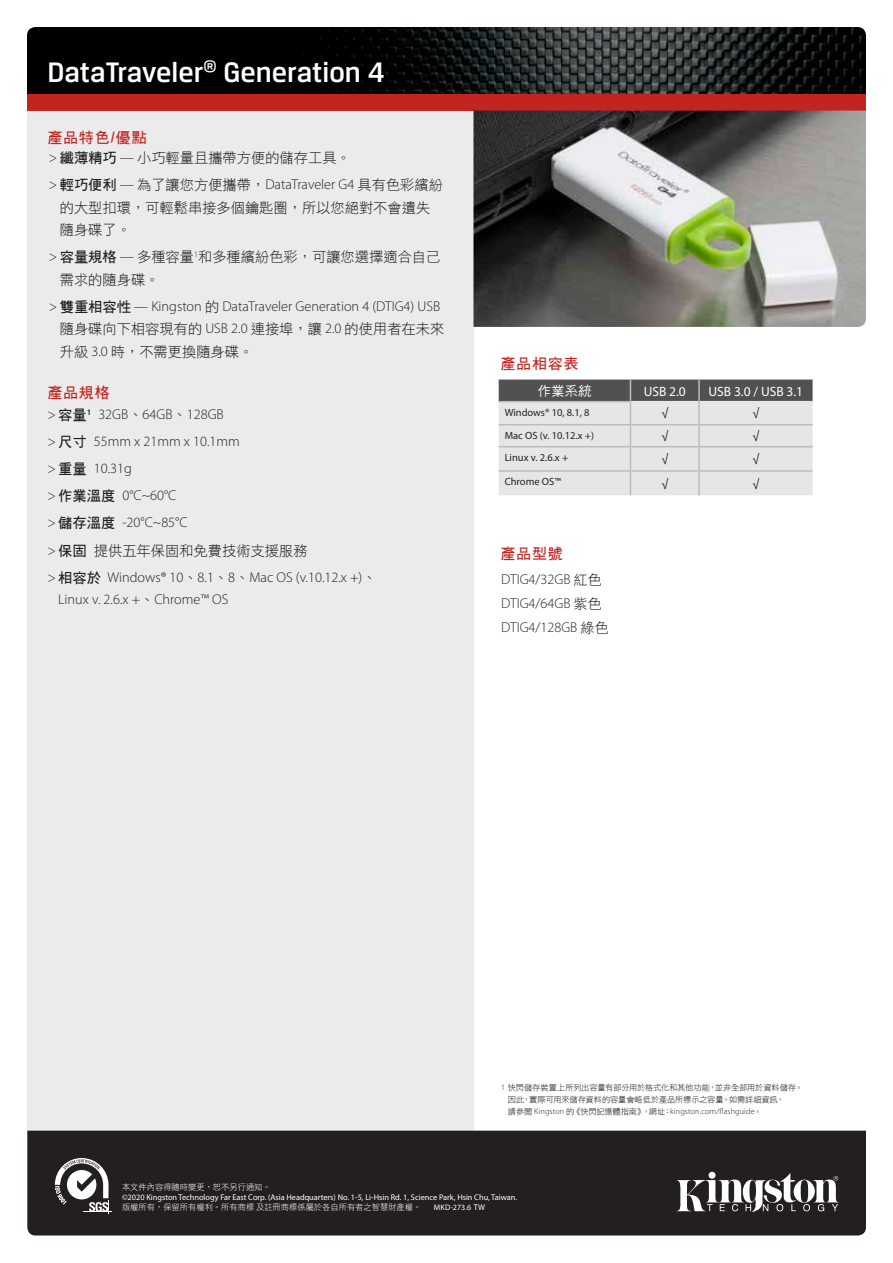
<style>
.page{position:relative;width:893px;height:1263px;background:#fff}
.page>*{position:absolute;margin:0;border:0;box-sizing:border-box;transform-origin:0 0}
.t1{font:500 30px "Breuer Text";color:#fff}
.t2{font:15px "DF Hei W7 WIN BF";letter-spacing:.05em;color:#c22420}
.t3{font:300 14.25px/27px "Myriad Pro";color:#231f20}
.t4{font:14.25px/22.5px "DF Hei W3 WIN BF";color:#231f20}
.t5{font:13.5px "Myriad Pro";color:#fff}
.t6{font:13.5px "DF Hei W5 WIN BF";color:#fff}
.t7{font:12px "Myriad Pro";color:#231f20}
.t8{font:10.5px "Myriad Pro";color:#231f20}
.t9{font:8.25px "Myriad Pro";color:#fff}
.t10{font:8.25px/12px "DF Hei W3 WIN BF";letter-spacing:-.02em;color:#231f20}
.t11{font:8.25px "DF Hei Std W3";color:#fff}
.t12{font:300 8.25px "Myriad Pro";letter-spacing:.015em;color:#231f20}
.t13{font:7.95px "Myriad Pro";letter-spacing:.015em;color:#fff}
.s1{font-family:"Breuer Text";font-weight:500}
.s2{font-family:"Myriad Pro";font-weight:300;font-stretch:condensed}
.s3{font-family:"DF Hei W7 WIN BF"}
.s4{font-family:"Myriad Pro";font-weight:300}
.s5{font-stretch:condensed}
.s6{font-family:"DF Hei W7 WIN BF";font-weight:400}
.s7{font-family:"DF Hei W3 WIN BF";font-weight:400}
.s8{font-size:8.25px}
</style>
<div class="page">
<div style="left:27px;top:111px;width:446px;height:1031px;background:#e6e6e7"></div>
<div style="left:27px;top:1131px;width:839px;height:104px;background:#231f20"></div>
<svg style="left:55px;top:1158px;width:57px;height:56px"></svg>
<svg style="left:676px;top:1173px;width:163px;height:39px"></svg>
<img style="left:27px;top:27px;width:839px;height:67px">
<div style="left:27px;top:94px;width:839px;height:17px;background:#c22420"></div>
<svg style="left:499px;top:380px;width:314px;height:115px;background:#c9c8c9"></svg>
<img style="left:473px;top:111px;width:393px;height:216px">
<h1 class="t1" style="left:47px;top:55px;width:339px">DataTraveler<sup>®</sup> Generation 4</h1>
<p class="t2" style="left:47px;top:130px;width:101px">產品特色<span class="s1">/</span>優點</p>
<p class="t4" style="left:49px;top:147px;width:303px"><span class="s2">&gt;</span> <span class="s3">纖薄精巧</span> <span class="s4">—</span> 小巧輕量且攜帶方便的儲存工具。</p>
<p class="t3" style="left:49px;top:171px;width:396px"><span class="s5">&gt;</span> <span class="s6">輕巧便利</span> — <span class="s7">為了讓您方便攜帶，</span>DataTraveler G4 <span class="s7">具有色彩繽紛</span></p>
<p class="t4" style="left:60px;top:196px;width:372px">的大型扣環，可輕鬆串接多個鑰匙圈，所以您絕對不會遺失隨身碟了。</p>
<p class="t4" style="left:60px;top:246px;width:382px;text-indent:-11px"><span class="s2">&gt;</span> <span class="s3">容量規格</span> <span class="s4">—</span> 多種容量<sup>1</sup>和多種繽紛色彩，可讓您選擇適合自己需求的隨身碟。</p>
<p class="t3" style="left:49px;top:292px;width:393px"><span class="s5">&gt;</span> <span class="s6">雙重相容性</span> — Kingston <span class="s7">的</span> DataTraveler Generation 4 (DTIG4) USB</p>
<p class="t4" style="left:60px;top:318px;width:386px">隨身碟向下相容現有的 <span class="s4">USB 2.0</span> 連接埠，讓 <span class="s4">2.0</span> 的使用者在未來升級 <span class="s4">3.0</span> 時，不需更換隨身碟。</p>
<p class="t2" style="left:47px;top:385px;width:64px">產品規格</p>
<p class="t3" style="left:47px;top:401px;width:194px"><span class="s5">&gt;</span> <span class="s6">容量</span><sup>1</sup> 32GB<span class="s7">、</span>64GB<span class="s7">、</span>128GB<br><span class="s5">&gt;</span> <span class="s6">尺寸</span> 55mm x 21mm x 10.1mm <span class="s5">&gt;</span> <span class="s6">重量</span> 10.31g<br><span class="s5">&gt;</span> <span class="s6">作業溫度</span> 0°C~60°C<br><span class="s5">&gt;</span> <span class="s6">儲存溫度</span> -20°C~85°C</p>
<p class="t4" style="left:47px;top:539px;width:262px"><span class="s2">&gt;</span> <span class="s3">保固</span>提供五年保固和免費技術支援服務</p>
<p class="t3" style="left:58px;top:565px;width:320px;line-height:22.5px;text-indent:-11px"><span class="s5">&gt;</span> <span class="s6">相容於</span> Windows® 10<span class="s7">、</span>8.1<span class="s7">、</span>8<span class="s7">、</span>Mac OS (v.10.12.x +)<span class="s7">、<br></span>Linux v. 2.6.x +<span class="s7">、</span>Chrome™ OS</p>
<p class="t2" style="left:500px;top:356px;width:79px">產品相容表</p>
<p class="t6" style="left:538px;top:384px;width:55px">作業系統</p>
<p class="t5" style="left:644px;top:383px;width:44px">USB 2.0</p>
<p class="t5" style="left:708px;top:383px;width:96px">USB 3.0 / USB 3.1</p>
<p class="t8" style="left:505px;top:406px;width:86px">Windows® 10, 8.1, 8</p>
<p class="t7" style="left:661px;top:405px;width:8px">√</p>
<p class="t7" style="left:752px;top:405px;width:8px">√</p>
<p class="t8" style="left:505px;top:429px;width:91px">Mac OS (v. 10.12.x +)</p>
<p class="t7" style="left:661px;top:429px;width:8px">√</p>
<p class="t7" style="left:752px;top:429px;width:8px">√</p>
<p class="t8" style="left:505px;top:451px;width:65px">Linux v. 2.6.x +</p>
<p class="t7" style="left:661px;top:452px;width:8px">√</p>
<p class="t7" style="left:752px;top:452px;width:8px">√</p>
<p class="t8" style="left:505px;top:475px;width:58px">Chrome OS™</p>
<p class="t7" style="left:661px;top:476px;width:8px">√</p>
<p class="t7" style="left:752px;top:476px;width:8px">√</p>
<p class="t2" style="left:500px;top:546px;width:64px">產品型號</p>
<p class="t3" style="left:501px;top:567px;width:109px;line-height:24px">DTIG4/32GB <span class="s7">紅色<br></span>DTIG4/64GB <span class="s7">紫色<br></span>DTIG4/128GB <span class="s7">綠色</span></p>
<p class="t10" style="left:508px;top:1081px;width:297px;text-indent:-7px"><span class="s4">1</span> 快閃儲存裝置上所列出容量有部分用於格式化和其他功能，並非全部用於資料儲存。因此，實際可用來儲存資料的容量會略低於產品所標示之容量。如需詳細資訊，</p>
<p class="t12" style="left:508px;top:1106px;width:256px"><span class="s7">請參閱</span> Kingston <span class="s7">的《快閃記憶體指南》，網址：</span>kingston.com/flashguide<span class="s7">。</span></p>
<p class="t11" style="left:122px;top:1183px;width:150px">本文件內容得隨時變更，恕不另行通知。</p>
<p class="t9" style="left:122px;top:1192px;width:397px">©2020 Kingston Technology Far East Corp. (Asia Headquarters) No. 1-5, Li-Hsin Rd. 1, Science Park, Hsin Chu, Taiwan.</p>
<p class="t11" style="left:122px;top:1202px;width:301px">版權所有，保留所有權利。所有商標及註冊商標係屬於各自所有者之智慧財產權。</p>
<p class="t13" style="left:434px;top:1202px;width:53px">MKD-273.6 <span class="s8">TW</span></p>
</div>
